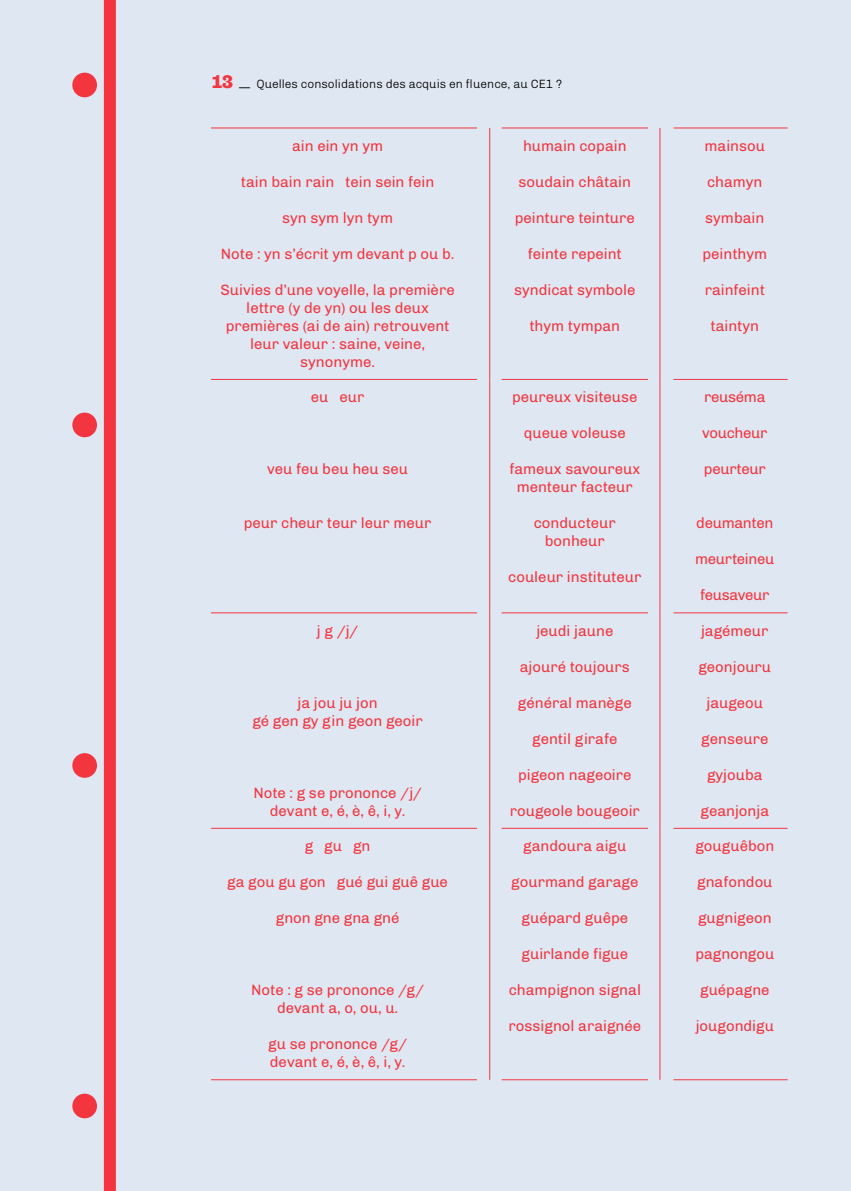
<style>
.page{position:relative;width:851px;height:1191px;background:#fff}
.page>*{position:absolute;margin:0;border:0;box-sizing:border-box;transform-origin:0 0}
.t1{font:15px/18px "Chivo";color:#f33540;text-align:center}
.t2{font:15px "Chivo";letter-spacing:-.02em;color:#f33540}
.t3{font:300 12px "Chivo";color:#000}
.s1{font-family:"Hernandez Niu W00";font-weight:800;font-size:18px;color:#f33540}
</style>
<div class="page">
<div style="left:0;top:0;width:850px;height:1191px;background:#dfe8f2"></div>
<hr style="left:211px;top:128px;width:266px;height:1px;background:#f33540">
<hr style="left:211px;top:379px;width:266px;height:1px;background:#f33540">
<hr style="left:211px;top:612px;width:266px;height:1px;background:#f33540">
<hr style="left:211px;top:828px;width:266px;height:1px;background:#f33540">
<hr style="left:501px;top:128px;width:147px;height:1px;background:#f33540">
<hr style="left:501px;top:379px;width:147px;height:1px;background:#f33540">
<hr style="left:501px;top:612px;width:147px;height:1px;background:#f33540">
<hr style="left:501px;top:828px;width:147px;height:1px;background:#f33540">
<hr style="left:673px;top:128px;width:114px;height:1px;background:#f33540">
<hr style="left:673px;top:379px;width:114px;height:1px;background:#f33540">
<hr style="left:673px;top:612px;width:114px;height:1px;background:#f33540">
<hr style="left:673px;top:828px;width:114px;height:1px;background:#f33540">
<hr style="left:211px;top:1079px;width:266px;height:1px;background:#f33540">
<hr style="left:501px;top:1079px;width:147px;height:1px;background:#f33540">
<hr style="left:673px;top:1079px;width:114px;height:1px;background:#f33540">
<hr style="left:489px;top:128px;width:1px;height:251px;background:#f33540">
<hr style="left:489px;top:379px;width:1px;height:234px;background:#f33540">
<hr style="left:489px;top:613px;width:1px;height:215px;background:#f33540">
<hr style="left:489px;top:828px;width:1px;height:251px;background:#f33540">
<hr style="left:659px;top:128px;width:1px;height:251px;background:#f33540">
<hr style="left:659px;top:379px;width:1px;height:234px;background:#f33540">
<hr style="left:659px;top:613px;width:1px;height:215px;background:#f33540">
<hr style="left:659px;top:828px;width:1px;height:251px;background:#f33540">
<div style="left:104px;top:0;width:12px;height:1191px;background:#f33540"></div>
<div style="left:72px;top:73px;width:25px;height:24px;background:#f33540;border-radius:50%"></div>
<div style="left:72px;top:412px;width:25px;height:25px;background:#f33540;border-radius:50%"></div>
<div style="left:72px;top:753px;width:25px;height:25px;background:#f33540;border-radius:50%"></div>
<div style="left:72px;top:1093px;width:25px;height:25px;background:#f33540;border-radius:50%"></div>
<p class="t3" style="left:212px;top:75px;width:351px"><span class="s1">13</span> — Quelles consolidations des acquis en fluence, au CE1 ?</p>
<p class="t1" style="left:292px;top:135px;width:92px">ain ein yn ym</p>
<p class="t1" style="left:241px;top:171px;width:195px">tain bain rain tein sein fein</p>
<p class="t1" style="left:282px;top:207px;width:112px">syn sym lyn tym</p>
<p class="t1" style="left:221px;top:243px;width:235px">Note : yn s’écrit ym devant p ou b.</p>
<p class="t1" style="left:220px;top:279px;width:235px">Suivies d’une voyelle, la première lettre (y de yn) ou les deux premières (ai de ain) retrouvent leur valeur : saine, veine, synonyme.</p>
<p class="t1" style="left:311px;top:387px;width:55px">eu eur</p>
<p class="t1" style="left:267px;top:459px;width:142px">veu feu beu heu seu</p>
<p class="t1" style="left:244px;top:513px;width:189px">peur cheur teur leur meur</p>
<p class="t1" style="left:317px;top:620px;width:43px">j g /j/</p>
<p class="t1" style="left:252px;top:692px;width:172px">ja jou ju jon<br>gé gen gy gin geon geoir</p>
<p class="t1" style="left:253px;top:782px;width:170px">Note : g se prononce /j/ devant e, é, è, ê, i, y.</p>
<p class="t1" style="left:305px;top:836px;width:67px">g gu gn</p>
<p class="t1" style="left:227px;top:872px;width:222px">ga gou gu gon gué gui guê gue</p>
<p class="t1" style="left:276px;top:908px;width:125px">gnon gne gna gné</p>
<p class="t1" style="left:251px;top:980px;width:174px">Note : g se prononce /g/ devant a, o, ou, u.</p>
<p class="t1" style="left:268px;top:1034px;width:140px;text-align:left">gu se prononce /g/ devant e, é, è, ê, i, y.</p>
<p class="t1" style="left:523px;top:135px;width:105px">humain copain</p>
<p class="t1" style="left:518px;top:171px;width:114px">soudain châtain</p>
<p class="t1" style="left:514px;top:207px;width:122px">peinture teinture</p>
<p class="t1" style="left:527px;top:243px;width:95px">feinte repeint</p>
<p class="t1" style="left:514px;top:279px;width:123px">syndicat symbole</p>
<p class="t1" style="left:529px;top:315px;width:92px">thym tympan</p>
<p class="t1" style="left:512px;top:387px;width:127px">peureux visiteuse</p>
<p class="t1" style="left:524px;top:423px;width:103px">queue voleuse</p>
<p class="t1" style="left:509px;top:459px;width:132px">fameux savoureux menteur facteur</p>
<p class="t1" style="left:533px;top:513px;width:83px">conducteur bonheur</p>
<p class="t1" style="left:508px;top:567px;width:135px">couleur instituteur</p>
<p class="t1" style="left:536px;top:620px;width:78px">jeudi jaune</p>
<p class="t1" style="left:519px;top:656px;width:112px">ajouré toujours</p>
<p class="t1" style="left:518px;top:692px;width:115px">général manège</p>
<p class="t1" style="left:532px;top:728px;width:87px">gentil girafe</p>
<p class="t1" style="left:518px;top:764px;width:115px">pigeon nageoire</p>
<p class="t1" style="left:509px;top:800px;width:132px">rougeole bougeoir</p>
<p class="t1" style="left:523px;top:836px;width:105px">gandoura aigu</p>
<p class="t1" style="left:511px;top:872px;width:129px">gourmand garage</p>
<p class="t1" style="left:521px;top:908px;width:108px">guépard guêpe</p>
<p class="t1" style="left:521px;top:944px;width:108px">guirlande figue</p>
<p class="t1" style="left:508px;top:980px;width:134px">champignon signal</p>
<p class="t1" style="left:508px;top:1016px;width:134px">rossignol araignée</p>
<p class="t1" style="left:704px;top:135px;width:62px">mainsou</p>
<p class="t1" style="left:707px;top:171px;width:57px">chamyn</p>
<p class="t1" style="left:705px;top:207px;width:61px">symbain</p>
<p class="t1" style="left:702px;top:243px;width:66px">peinthym</p>
<p class="t1" style="left:704px;top:279px;width:62px">rainfeint</p>
<p class="t1" style="left:710px;top:315px;width:50px">taintyn</p>
<p class="t2" style="left:704px;top:385px;width:63px">reuséma</p>
<p class="t2" style="left:702px;top:421px;width:67px">voucheur</p>
<p class="t2" style="left:703px;top:457px;width:63px">peurteur</p>
<p class="t2" style="left:696px;top:511px;width:78px">deumanten</p>
<p class="t2" style="left:695px;top:547px;width:81px">meurteineu</p>
<p class="t2" style="left:700px;top:583px;width:71px">feusaveur</p>
<p class="t1" style="left:701px;top:620px;width:69px">jagémeur</p>
<p class="t1" style="left:698px;top:656px;width:74px">geonjouru</p>
<p class="t1" style="left:706px;top:692px;width:58px">jaugeou</p>
<p class="t1" style="left:701px;top:728px;width:69px">genseure</p>
<p class="t1" style="left:707px;top:764px;width:57px">gyjouba</p>
<p class="t1" style="left:700px;top:800px;width:70px">geanjonja</p>
<p class="t1" style="left:695px;top:836px;width:80px">gouguêbon</p>
<p class="t1" style="left:697px;top:872px;width:77px">gnafondou</p>
<p class="t1" style="left:698px;top:908px;width:75px">gugnigeon</p>
<p class="t1" style="left:695px;top:944px;width:80px">pagnongou</p>
<p class="t1" style="left:700px;top:980px;width:71px">guépagne</p>
<p class="t1" style="left:695px;top:1016px;width:80px">jougondigu</p>
</div>
